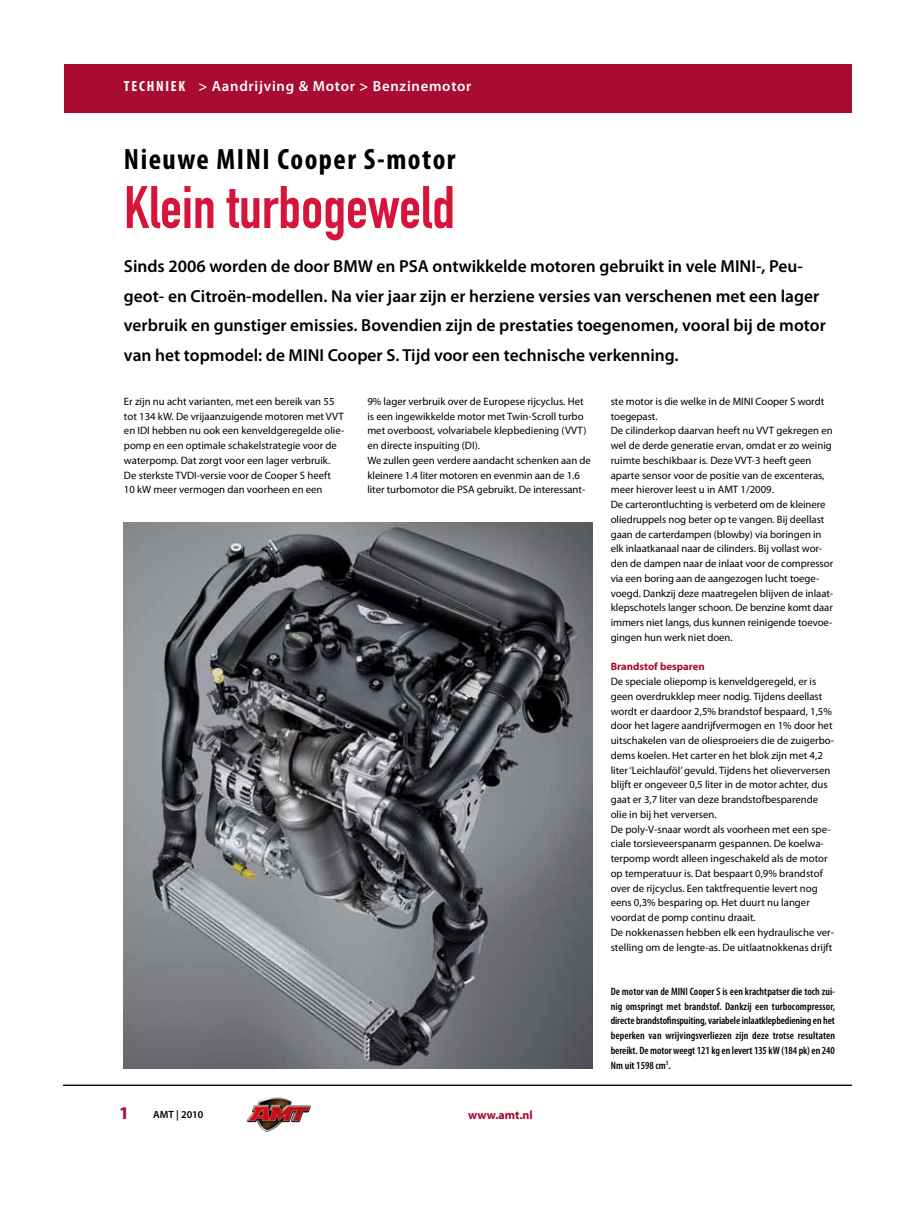
<style>
.page{position:relative;width:915px;height:1212px;background:#fff}
.page>*{position:absolute;margin:0;border:0;box-sizing:border-box;transform-origin:0 0}
.t1{font:58.95px "DIN Engschrift Std";color:#d7153a}
.t2{font:700 condensed 29.55px "Myriad Pro";letter-spacing:.05em;color:#000}
.t3{font:700 18px "Myriad Pro";color:#aa052e}
.t4{font:600 17.4px/29.5px "Myriad Pro";color:#000}
.t5{font:600 14.7px "Myriad Pro";letter-spacing:.05em;color:#fff}
.t6{font:700 12px "Myriad Pro";color:#aa052e}
.t7{font:10.65px/14.7px "Myriad Pro";color:#000}
.t8{font:600 condensed 10.65px/14.7px "Myriad Pro";letter-spacing:-.005em;color:#000;text-align:justify}
.t9{font:700 10.65px "Myriad Pro";color:#a80c31}
.t10{font:600 10.5px "Myriad Pro";color:#000}
.s1{font-weight:700;font-stretch:condensed}
</style>
<div class="page">
<img style="left:247px;top:1097px;width:63px;height:35px">
<div style="left:64px;top:64px;width:786px;height:48px;background:#a80c31"></div>
<hr style="left:64px;top:1084px;width:786px;height:2px;background:#000">
<img style="left:124px;top:522px;width:468px;height:547px">
<h3 class="t5" style="left:124px;top:77px;width:349px"><span class="s1">TECHNIEK</span> &gt; Aandrijving &amp; Motor &gt; Benzinemotor</h3>
<h2 class="t2" style="left:124px;top:141px;width:333px">Nieuwe MINI Cooper S-motor</h2>
<h1 class="t1" style="left:124px;top:173px;width:332px">Klein turbogeweld</h1>
<p class="t4" style="left:124px;top:251px;width:703px">Sinds 2006 worden de door BMW en PSA ontwikkelde motoren gebruikt in vele MINI-, Peu&shy;geot- en Citroën-modellen. Na vier jaar zijn er herziene versies van verschenen met een lager verbruik en gunstiger emissies. Bovendien zijn de prestaties toegenomen, vooral bij de motor van het topmodel: de MINI Cooper S. Tijd voor een technische verkenning.</p>
<p class="t7" style="left:124px;top:394px;width:222px">Er zijn nu acht varianten, met een bereik van 55 tot 134 kW. De vrijaanzuigende motoren met VVT en IDI hebben nu ook een kenveldgeregelde olie&shy;pomp en een optimale schakelstrategie voor de waterpomp. Dat zorgt voor een lager verbruik.<br>De sterkste TVDI-versie voor de Cooper S heeft 10 kW meer vermogen dan voorheen en een</p>
<p class="t7" style="left:367px;top:394px;width:225px">9% lager verbruik over de Europese rijcyclus. Het is een ingewikkelde motor met Twin-Scroll turbo met overboost, volvariabele klepbediening (VVT) en directe inspuiting (DI).<br>We zullen geen verdere aandacht schenken aan de kleinere 1.4 liter motoren en evenmin aan de 1.6 liter turbomotor die PSA gebruikt. De interessant-</p>
<p class="t7" style="left:610px;top:394px;width:224px">ste motor is die welke in de MINI Cooper S wordt toegepast.<br>De cilinderkop daarvan heeft nu VVT gekregen en wel de derde generatie ervan, omdat er zo weinig ruimte beschikbaar is. Deze VVT-3 heeft geen aparte sensor voor de positie van de excenteras, meer hierover leest u in AMT 1/2009.<br>De carterontluchting is verbeterd om de kleinere oliedruppels nog beter op te vangen. Bij deellast gaan de carterdampen (blowby) via boringen in elk inlaatkanaal naar de cilinders. Bij vollast wor&shy;den de dampen naar de inlaat voor de compressor via een boring aan de aangezogen lucht toege&shy;voegd. Dankzij deze maatregelen blijven de inlaat&shy;klepschotels langer schoon. De benzine komt daar immers niet langs, dus kunnen reinigende toevoe&shy;gingen hun werk niet doen.</p>
<p class="t9" style="left:610px;top:660px;width:96px">Brandstof besparen</p>
<p class="t7" style="left:610px;top:674px;width:225px">De speciale oliepomp is kenveldgeregeld, er is geen overdrukklep meer nodig. Tijdens deellast wordt er daardoor 2,5% brandstof bespaard, 1,5% door het lagere aandrijfvermogen en 1% door het uitschakelen van de oliesproeiers die de zuigerbo&shy;dems koelen. Het carter en het blok zijn met 4,2 liter ‘Leichlauföl’ gevuld. Tijdens het olieverversen blijft er ongeveer 0,5 liter in de motor achter, dus gaat er 3,7 liter van deze brandstofbesparende olie in bij het verversen.<br>De poly-V-snaar wordt als voorheen met een spe&shy;ciale torsieveerspanarm gespannen. De koelwa&shy;terpomp wordt alleen ingeschakeld als de motor op temperatuur is. Dat bespaart 0,9% brandstof over de rijcyclus. Een taktfrequentie levert nog eens 0,3% besparing op. Het duurt nu langer voordat de pomp continu draait.<br>De nokkenassen hebben elk een hydraulische ver&shy;stelling om de lengte-as. De uitlaatnokkenas drijft</p>
<h3 class="t3" style="left:119px;top:1101px;width:11px">1</h3>
<p class="t10" style="left:153px;top:1107px;width:52px">AMT | 2010</p>
<p class="t6" style="left:468px;top:1107px;width:66px">www.amt.nl</p>
<p class="t8" style="left:610px;top:984px;width:226px">De motor van de MINI Cooper S is een krachtpatser die toch zui&shy;nig omspringt met brandstof. Dankzij een turbocompressor, directe brandstofinspuiting, variabele inlaatklepbediening en het beperken van wrijvingsverliezen zijn deze trotse resultaten bereikt. De motor weegt 121 kg en levert 135 kW (184 pk) en 240<br>Nm uit 1598 cm<sup>3</sup>.</p>
</div>
